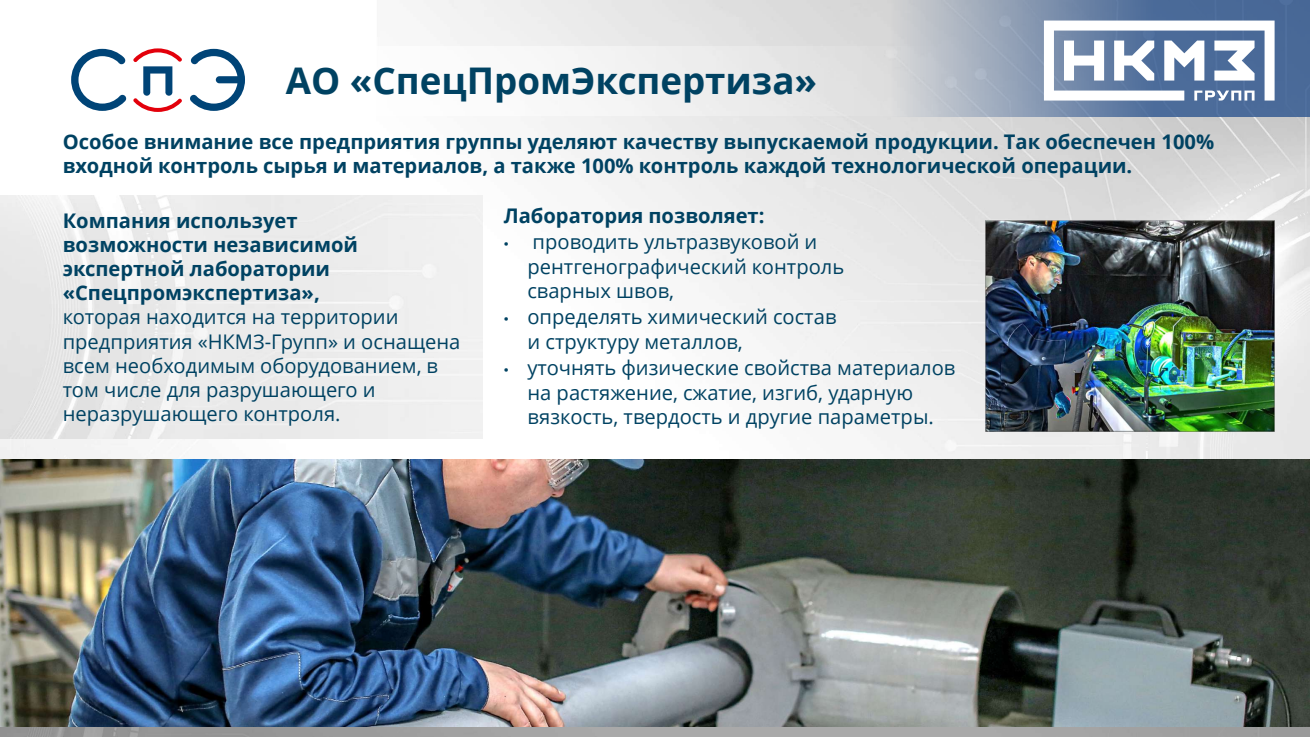
<style>
.page{position:relative;width:1310px;height:737px;background:#fff}
.page>*{position:absolute;margin:0;border:0;box-sizing:border-box;transform-origin:0 0}
.t1{font:700 36.75px "Open Sans";color:#004262}
.t2{font:20.12px/24.2px "Open Sans";color:#004262}
.t3{font:700 20.12px/24.2px "Open Sans";color:#004262}
.s1{font-family:"Arial";font-size:14.09px}
</style>
<div class="page">
<img style="left:0;top:0;width:1310px;height:737px">
<img style="left:0;top:195px;width:482px;height:244px">
<img style="left:0;top:459px;width:1310px;height:267px">
<div style="left:0;top:46px;width:951px;height:69px;background:linear-gradient(to right,#fff,#e4e4e4)"></div>
<svg style="left:891px;top:0;width:419px;height:116px"></svg>
<svg style="left:1044px;top:21px;width:230px;height:80px"></svg>
<svg style="left:133px;top:48px;width:49px;height:64px"></svg>
<svg style="left:71px;top:49px;width:55px;height:62px"></svg>
<svg style="left:190px;top:49px;width:55px;height:62px"></svg>
<img style="left:985px;top:220px;width:290px;height:212px">
<h1 class="t1" style="left:286px;top:55px;width:533px">АО «СпецПромЭкспертиза»</h1>
<p class="t3" style="left:63px;top:129px;width:1153px">Особое внимание все предприятия группы уделяют качеству выпускаемой продукции. Так обеспечен 100% входной контроль сырья и материалов, а также 100% контроль каждой технологической операции.</p>
<p class="t3" style="left:63px;top:208px;width:297px">Компания использует возможности независимой экспертной лаборатории «Спецпромэкспертиза»,</p>
<p class="t2" style="left:63px;top:304px;width:399px">которая находится на территории предприятия «НКМЗ-Групп» и оснащена всем необходимым оборудованием, в том числе для разрушающего и неразрушающего контроля.</p>
<p class="t3" style="left:504px;top:203px;width:262px">Лаборатория позволяет:</p>
<p class="t2" style="left:527px;top:229px;width:318px;text-indent:-24px"><span class="s1">•</span> проводить ультразвуковой и рентгенографический контроль сварных швов,</p>
<p class="t2" style="left:527px;top:304px;width:311px;text-indent:-24px"><span class="s1">•</span> определять химический состав и структуру металлов,</p>
<p class="t2" style="left:527px;top:355px;width:429px;text-indent:-24px"><span class="s1">•</span> уточнять физические свойства материалов на растяжение, сжатие, изгиб, ударную вязкость, твердость и другие параметры.</p>
</div>
